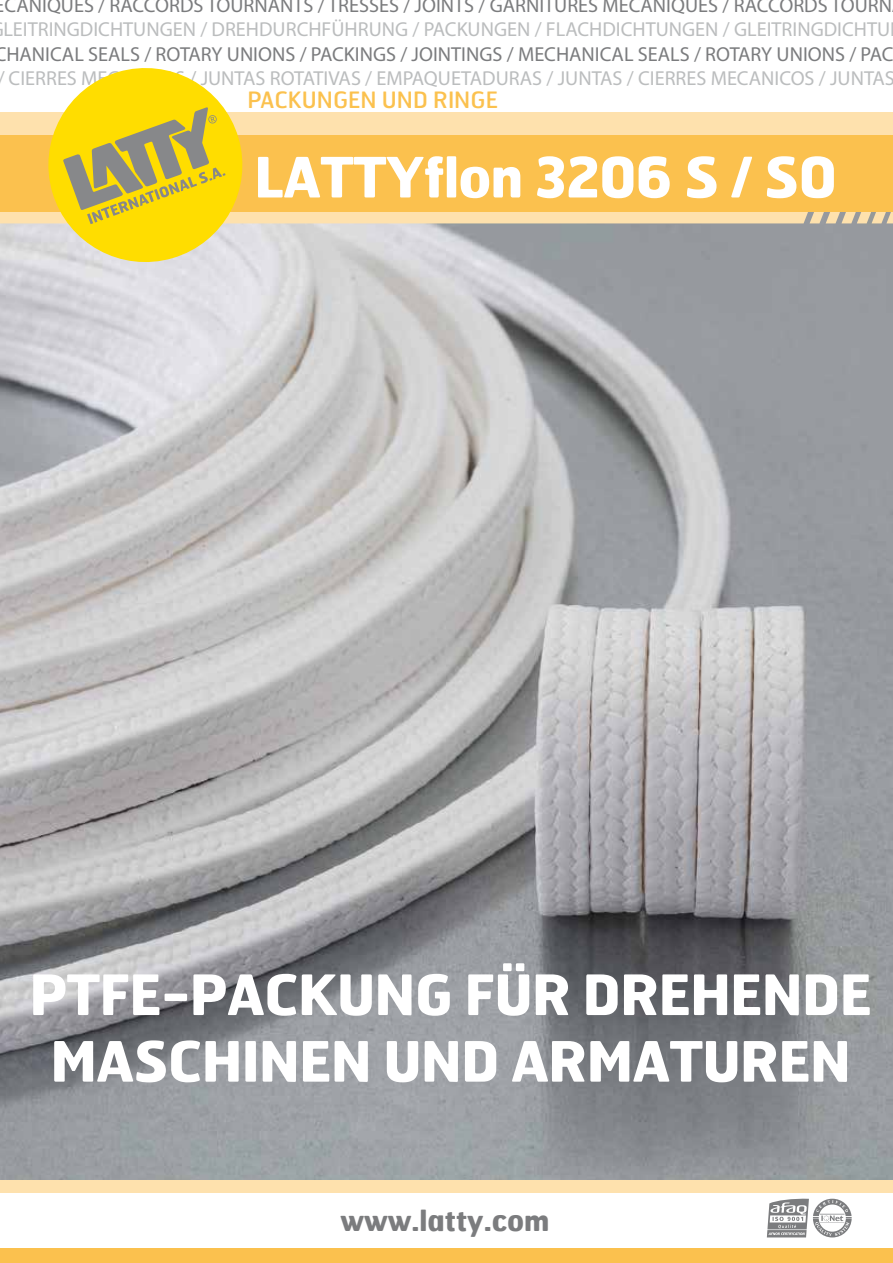
<style>
.page{position:relative;width:893px;height:1263px;background:#fff}
.page>*{position:absolute;margin:0;border:0;box-sizing:border-box;transform-origin:0 0}
.t1{font:700 55.5px/66.6px "Hermes";letter-spacing:-.02em;color:#fff;text-align:center}
.t2{font:700 28.5px "Hermes";color:#7b7c7e}
.t3{font:22.5px "Hermes";color:#fbc14e}
.t4{font:20.25px "Myriad Pro";color:#bbbdbe}
.t5{font:20.25px "Myriad Pro";color:#7b7c7e}
</style>
<div class="page">
<img style="left:0;top:224px;width:893px;height:956px">
<div style="left:0;top:1180px;width:893px;height:13px;background:#fee1ad"></div>
<div style="left:0;top:1249px;width:893px;height:14px;background:#fbc14e"></div>
<svg style="left:767px;top:1198px;width:85px;height:39px"></svg>
<svg style="left:37px;top:68px;width:216px;height:205px"></svg>
<svg style="left:0;top:107px;width:893px;height:117px;background:#f4ca64"></svg>
<p class="t5" style="left:-5px;top:-7px;width:899px">ECANIQUES / RACCORDS TOURNANTS / TRESSES / JOINTS / GARNITURES MECANIQUES / RACCORDS TOURN</p>
<p class="t4" style="left:3px;top:17px;width:888px">LEITRINGDICHTUNGEN / DREHDURCHFÜHRUNG / PACKUNGEN / FLACHDICHTUNGEN / GLEITRINGDICHTU</p>
<p class="t5" style="left:-5px;top:41px;width:900px">CHANICAL SEALS / ROTARY UNIONS / PACKINGS / JOINTINGS / MECHANICAL SEALS / ROTARY UNIONS / PAC</p>
<p class="t4" style="left:-3px;top:66px;width:899px">/ CIERRES MECANICOS / JUNTAS ROTATIVAS / EMPAQUETADURAS / JUNTAS / CIERRES MECANICOS / JUNTAS</p>
<p class="t3" style="left:247px;top:87px;width:252px">PACKUNGEN UND RINGE</p>
<h1 class="t1" style="left:254px;top:142px;width:585px">LATTYflon 3206 S / SO</h1>
<h1 class="t1" style="left:29px;top:959px;width:844px">PTFE-PACKUNG FÜR DREHENDE<br>MASCHINEN UND ARMATUREN</h1>
<h2 class="t2" style="left:340px;top:1202px;width:211px">www.latty.com</h2>
</div>
